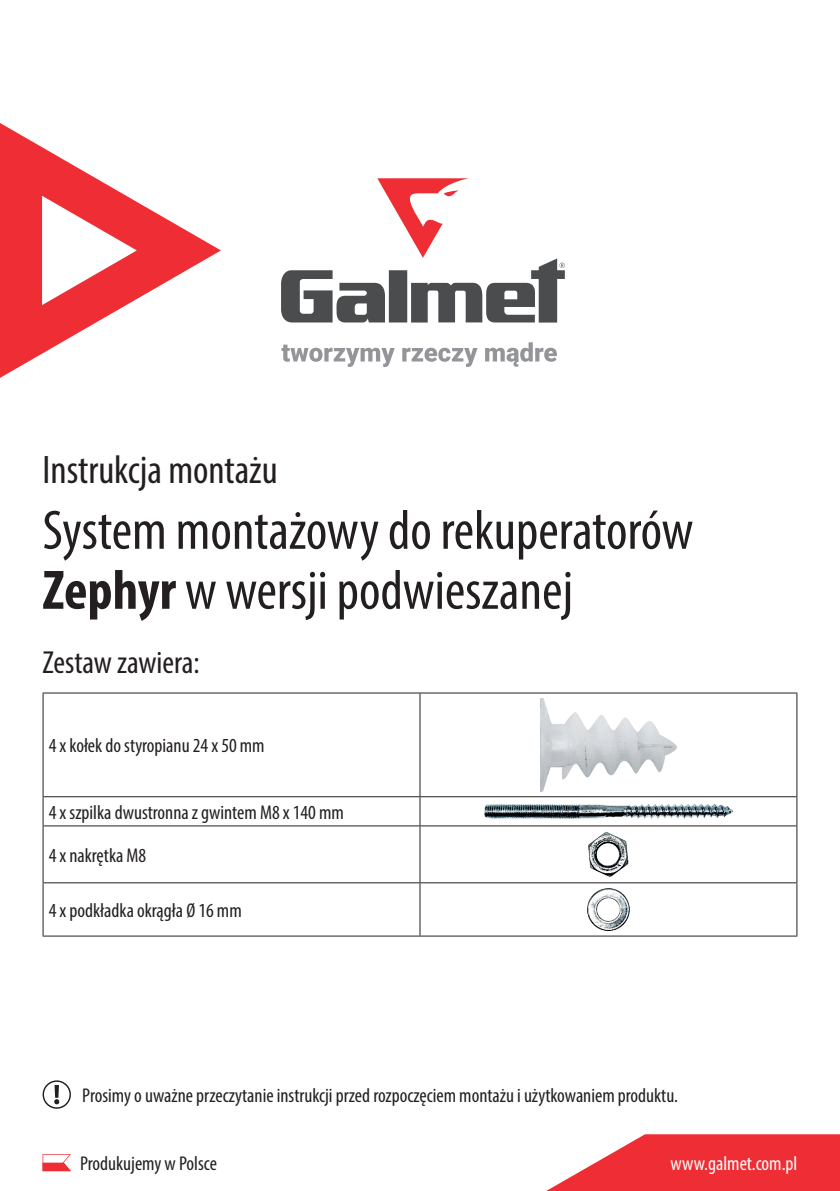
<style>
.page{position:relative;width:840px;height:1191px;background:#fff}
.page>*{position:absolute;margin:0;border:0;box-sizing:border-box;transform-origin:0 0}
.t1{font:condensed 56px/60px "Myriad Pro";color:#231f20}
.t2{font:condensed 40px "Myriad Pro";color:#231f20}
.t3{font:condensed 32px "Myriad Pro";color:#231f20}
.t4{font:condensed 20px/43px "Myriad Pro";color:#231f20}
.t5{font:condensed 20px "Myriad Pro";color:#fff}
.s1{font-weight:700}
</style>
<div class="page">
<svg style="left:44px;top:693px;width:752px;height:103px"></svg>
<svg style="left:44px;top:797px;width:752px;height:138px"></svg>
<hr style="left:43px;top:692px;width:377px;height:1px;background:#231f20">
<hr style="left:43px;top:693px;width:1px;height:103px;background:#231f20">
<hr style="left:420px;top:692px;width:377px;height:1px;background:#231f20">
<hr style="left:419px;top:693px;width:1px;height:103px;background:#231f20">
<hr style="left:796px;top:693px;width:1px;height:103px;background:#231f20">
<hr style="left:43px;top:796px;width:377px;height:1px;background:#231f20">
<svg style="left:43px;top:797px;width:1px;height:28px"></svg>
<hr style="left:420px;top:796px;width:377px;height:1px;background:#231f20">
<svg style="left:419px;top:797px;width:1px;height:28px"></svg>
<svg style="left:796px;top:797px;width:1px;height:28px"></svg>
<hr style="left:43px;top:825px;width:377px;height:1px;background:#231f20">
<hr style="left:43px;top:826px;width:1px;height:56px;background:#231f20">
<hr style="left:420px;top:825px;width:377px;height:1px;background:#231f20">
<hr style="left:419px;top:826px;width:1px;height:56px;background:#231f20">
<hr style="left:796px;top:826px;width:1px;height:56px;background:#231f20">
<hr style="left:43px;top:882px;width:377px;height:1px;background:#231f20">
<hr style="left:43px;top:883px;width:1px;height:52px;background:#231f20">
<hr style="left:420px;top:882px;width:377px;height:1px;background:#231f20">
<hr style="left:419px;top:883px;width:1px;height:52px;background:#231f20">
<hr style="left:796px;top:883px;width:1px;height:52px;background:#231f20">
<hr style="left:43px;top:935px;width:377px;height:1px;background:#231f20">
<hr style="left:420px;top:935px;width:377px;height:1px;background:#231f20">
<img style="left:540px;top:698px;width:136px;height:93px">
<img style="left:483px;top:802px;width:249px;height:18px">
<img style="left:588px;top:831px;width:40px;height:46px">
<img style="left:587px;top:888px;width:42px;height:42px">
<svg style="left:43px;top:1080px;width:28px;height:28px"></svg>
<svg style="left:546px;top:1134px;width:293px;height:57px"></svg>
<svg style="left:43px;top:1154px;width:28px;height:17px"></svg>
<svg style="left:0;top:123px;width:221px;height:255px"></svg>
<svg style="left:281px;top:178px;width:283px;height:144px"></svg>
<svg style="left:281px;top:342px;width:275px;height:25px"></svg>
<h2 class="t2" style="left:43px;top:446px;width:236px">Instrukcja montażu</h2>
<h1 class="t1" style="left:43px;top:499px;width:652px">System montażowy do rekuperatorów<br><span class="s1">Zephyr</span> w wersji podwieszanej</h1>
<h3 class="t3" style="left:43px;top:643px;width:158px">Zestaw zawiera:</h3>
<p class="t4" style="left:49px;top:724px;width:217px">4 x kołek do styropianu 24 x 50 mm</p>
<p class="t4" style="left:49px;top:790px;width:296px">4 x szpilka dwustronna z gwintem M8 x 140 mm<br>4 x nakrętka M8</p>
<p class="t4" style="left:49px;top:888px;width:194px">4 x podkładka okrągła Ø 16 mm</p>
<p class="t4" style="left:82px;top:1073px;width:597px">Prosimy o uważne przeczytanie instrukcji przed rozpoczęciem montażu i użytkowaniem produktu.</p>
<p class="t4" style="left:80px;top:1141px;width:138px">Produkujemy w Polsce</p>
<p class="t5" style="left:670px;top:1151px;width:128px">www.galmet.com.pl</p>
</div>
